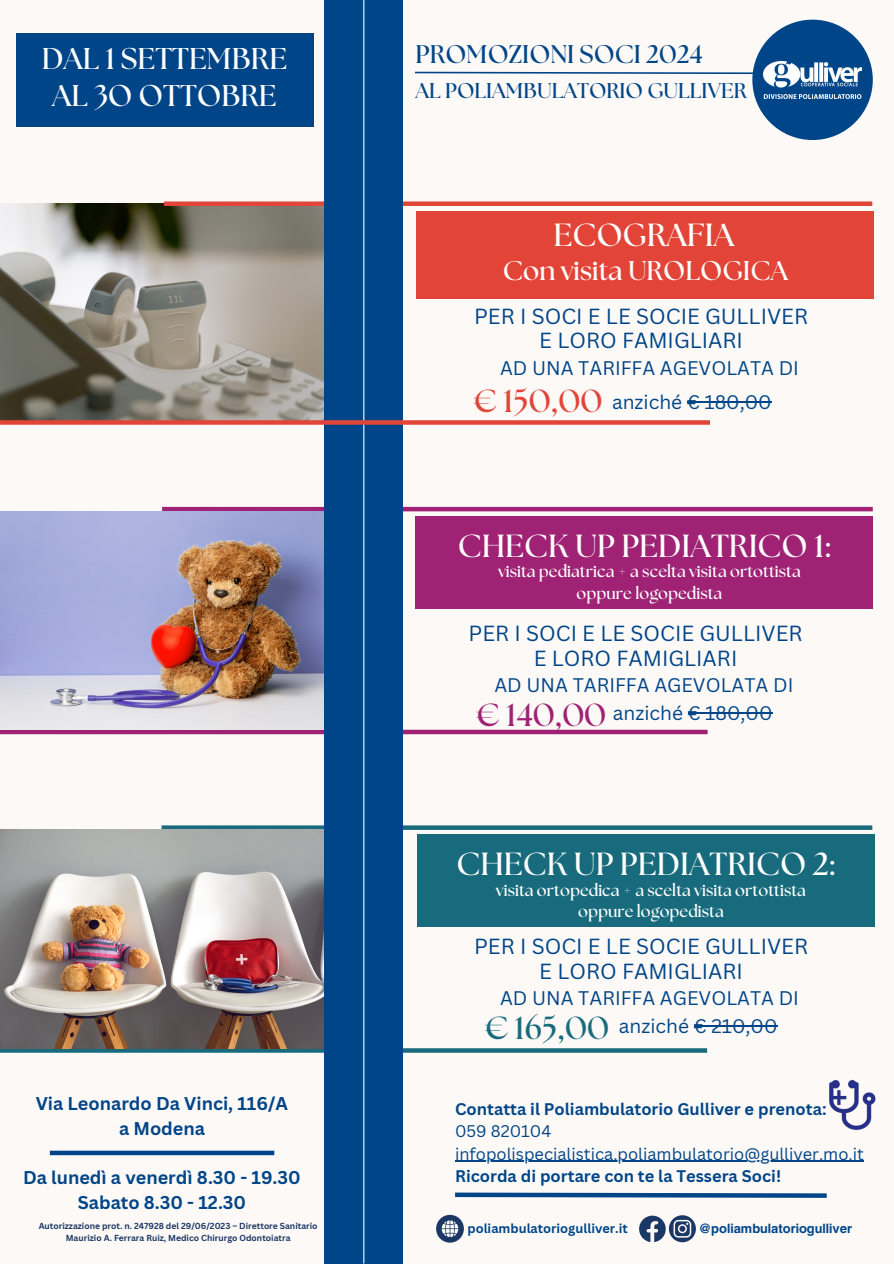
<style>
.page{position:relative;width:894px;height:1264px;background:#fff}
.page>*{position:absolute;margin:0;border:0;box-sizing:border-box;transform-origin:0 0}
.t1{font:700 31.95px "The Seasons";color:#fff}
.t2{font:700 31.95px "The Seasons";color:#e24538}
.t3{font:700 31.95px "The Seasons";color:#9f2274}
.t4{font:700 31.95px "The Seasons";color:#176b7c}
.t5{font:700 30px "The Seasons";color:#fff}
.t6{font:700 27px "The Seasons";color:#fff}
.t7{font:700 25.5px "The Seasons";color:#004588}
.t8{font:21.3px/24.8px "Canva Sans";color:#004588;text-align:center}
.t9{font:700 21.3px "The Seasons";color:#004588}
.t10{font:19.2px "Canva Sans";color:#004588}
.t11{font:700 18px "Canva Sans";color:#004588}
.t12{font:700 16.5px "The Seasons";color:#fff}
.t13{font:16.35px/22.5px "Canva Sans";color:#004588}
.t14{font:700 16.35px "Canva Sans";color:#004588}
.t15{font:700 12.75px "Canva Sans";color:#004588}
.t16{font:700 12.75px "Helios";color:#004588}
.t17{font:700 8.55px/11.4px "Canva Sans";color:#1b3765;text-align:center}
.s1{font-weight:700}
</style>
<div class="page">
<div style="left:0;top:0;width:893px;height:1263px;background:#fdf9f7"></div>
<img style="left:0;top:204px;width:325px;height:216px">
<div style="left:164px;top:201px;width:708px;height:5px;background:#e24538"></div>
<div style="left:0;top:729px;width:707px;height:5px;background:#9f2274"></div>
<hr style="left:162px;top:507px;width:710px;height:4px;background:#9f2274">
<svg style="left:161px;top:825px;width:711px;height:4px;background:#2e7988"></svg>
<svg style="left:0;top:1048px;width:707px;height:4px;background:#286c79"></svg>
<img style="left:0;top:829px;width:325px;height:219px">
<img style="left:0;top:511px;width:325px;height:218px">
<div style="left:325px;top:0;width:78px;height:1263px;background:#004588"></div>
<hr style="left:363px;top:0;width:1px;height:1263px;background:#fdf9f7">
<hr style="left:455px;top:1160px;width:408px;height:1px;background:#004588">
<img style="left:829px;top:1079px;width:47px;height:51px">
<svg style="left:415px;top:71px;width:338px;height:3px"></svg>
<div style="left:752px;top:20px;width:120px;height:120px;background:#004588;border-radius:50%"></div>
<img style="left:763px;top:61px;width:98px;height:37px">
<div style="left:16px;top:33px;width:297px;height:94px;background:#004588"></div>
<div style="left:0;top:420px;width:709px;height:5px;background:#e24538"></div>
<div style="left:50px;top:1150px;width:224px;height:5px;background:#004588"></div>
<svg style="left:455px;top:1192px;width:372px;height:6px;background:#3e71a3"></svg>
<svg style="left:436px;top:1214px;width:27px;height:28px"></svg>
<svg style="left:639px;top:1215px;width:56px;height:27px"></svg>
<div style="left:416px;top:211px;width:457px;height:88px;background:#e24538"></div>
<div style="left:415px;top:516px;width:457px;height:92px;background:#9f2274"></div>
<div style="left:416px;top:834px;width:458px;height:92px;background:#176b7c"></div>
<hr style="left:686px;top:401px;width:85px;height:2px;background:#004588">
<hr style="left:687px;top:712px;width:85px;height:2px;background:#004588">
<hr style="left:693px;top:1025px;width:84px;height:1px;background:#004588">
<h5 class="t5" style="left:42px;top:45px;width:247px">DAL 1 SETTEMBRE</h5>
<h3 class="t7" style="left:415px;top:43px;width:288px">PROMOZIONI SOCI 2024</h3>
<h5 class="t5" style="left:52px;top:82px;width:226px">AL 3O OTTOBRE</h5>
<h1 class="t9" style="left:415px;top:81px;width:333px">AL POLIAMBULATORIO GULLIVER</h1>
<p class="t1" style="left:553px;top:221px;width:182px">ECOGRAFIA</p>
<h5 class="t6" style="left:502px;top:259px;width:287px">Con visita UROLOGICA</h5>
<h5 class="t8" style="left:474px;top:303px;width:335px">PER I SOCI E LE SOCIE GULLIVER<br>E LORO FAMIGLIARI</h5>
<p class="t10" style="left:500px;top:354px;width:300px">AD UNA TARIFFA AGEVOLATA DI</p>
<h2 class="t2" style="left:474px;top:386px;width:129px">€ 150,00</h2>
<p class="t10" style="left:612px;top:389px;width:161px">anziché € 180,00</p>
<p class="t1" style="left:458px;top:531px;width:373px">CHECK UP PEDIATRICO 1:</p>
<h2 class="t12" style="left:498px;top:564px;width:304px">visita pediatrica + a scelta visita ortottista</h2>
<p class="t12" style="left:576px;top:585px;width:147px">oppure logopedista</p>
<p class="t8" style="left:468px;top:620px;width:335px">PER I SOCI E LE SOCIE GULLIVER<br>E LORO FAMIGLIARI</p>
<p class="t10" style="left:494px;top:671px;width:300px">AD UNA TARIFFA AGEVOLATA DI</p>
<p class="t3" style="left:477px;top:700px;width:130px">€ 140,00</p>
<p class="t10" style="left:612px;top:699px;width:161px">anziché € 180,00</p>
<h1 class="t1" style="left:456px;top:849px;width:379px">CHECK UP PEDIATRICO 2:</h1>
<p class="t12" style="left:495px;top:882px;width:311px">visita ortopedica + a scelta visita ortottista</p>
<p class="t12" style="left:578px;top:904px;width:147px">oppure logopedista</p>
<p class="t8" style="left:474px;top:933px;width:335px">PER I SOCI E LE SOCIE GULLIVER<br>E LORO FAMIGLIARI</p>
<p class="t10" style="left:500px;top:984px;width:300px">AD UNA TARIFFA AGEVOLATA DI</p>
<p class="t11" style="left:36px;top:1090px;width:254px">Via Leonardo Da Vinci, 116/A</p>
<h2 class="t11" style="left:119px;top:1115px;width:87px">a Modena</h2>
<p class="t11" style="left:23px;top:1165px;width:279px">Da lunedì a venerdì 8.30 - 19.30</p>
<h1 class="t11" style="left:78px;top:1189px;width:170px">Sabato 8.30 - 12.30</h1>
<p class="t17" style="left:39px;top:1220px;width:280px">Autorizzazione prot. n. 247928 del 29/06/2023 – Direttore Sanitario<br>Maurizio A. Ferrara Ruiz, Medico Chirurgo Odontoiatra</p>
<p class="t4" style="left:486px;top:1013px;width:124px">€ 165,00</p>
<p class="t10" style="left:618px;top:1012px;width:160px">anziché € 210,00</p>
<p class="t14" style="left:455px;top:1097px;width:373px">Contatta il Poliambulatorio Gulliver e prenota:</p>
<h6 class="t13" style="left:455px;top:1119px;width:98px">059 820104</h6>
<h4 class="t13" style="left:455px;top:1142px;width:410px">infopolispecialistica.poliambulatorio@gulliver.mo.it<br><span class="s1">Ricorda di portare con te la Tessera Soci!</span></h4>
<p class="t15" style="left:467px;top:1218px;width:162px">poliambulatoriogulliver.it</p>
<p class="t16" style="left:698px;top:1219px;width:155px">@poliambulatoriogulliver</p>
</div>
